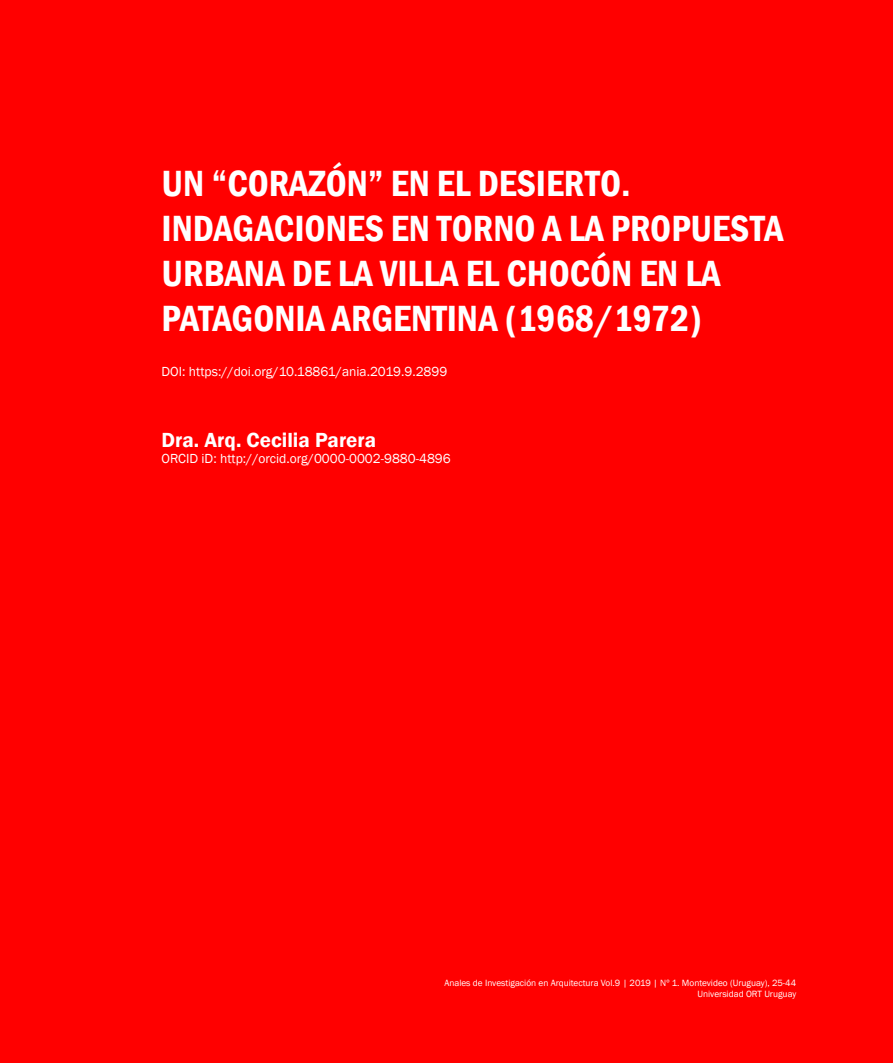
<style>
.page{position:relative;width:893px;height:1063px;background:#f00}
.page>*{position:absolute;margin:0;border:0;box-sizing:border-box;transform-origin:0 0}
.t1{font:600 condensed 37.5px/45px "Franklin Gothic";color:#fff}
.autores{font:600 21px "Franklin Gothic";color:#fff}
.t2{font:13.5px "Franklin Gothic";color:#fff}
.citas{font:9.3px "Franklin Gothic";color:#fff}
</style>
<div class="page">
<p class="t1" style="left:162px;top:161px;width:471px">UN “CORAZÓN” EN EL DESIERTO.</p>
<p class="t1" style="left:162px;top:206px;width:623px">INDAGACIONES EN TORNO A LA PROPUESTA<br>URBANA DE LA VILLA EL CHOCÓN EN LA<br>PATAGONIA ARGENTINA (1968/1972)</p>
<p class="t2" style="left:162px;top:363px;width:287px">DOI: https://doi.org/10.18861/ania.2019.9.2899</p>
<p class="autores" style="left:162px;top:427px;width:216px">Dra. Arq. Cecilia Parera</p>
<p class="t2" style="left:162px;top:450px;width:291px">ORCID iD: http://orcid.org/0000-0002-9880-4896</p>
<p class="citas" style="left:444px;top:977px;width:353px">Anales de Investigación en Arquitectura Vol.9 | 2019 | Nº 1. Montevideo (Uruguay), 25-44</p>
<p class="citas" style="left:698px;top:988px;width:100px">Universidad ORT Uruguay</p>
</div>
